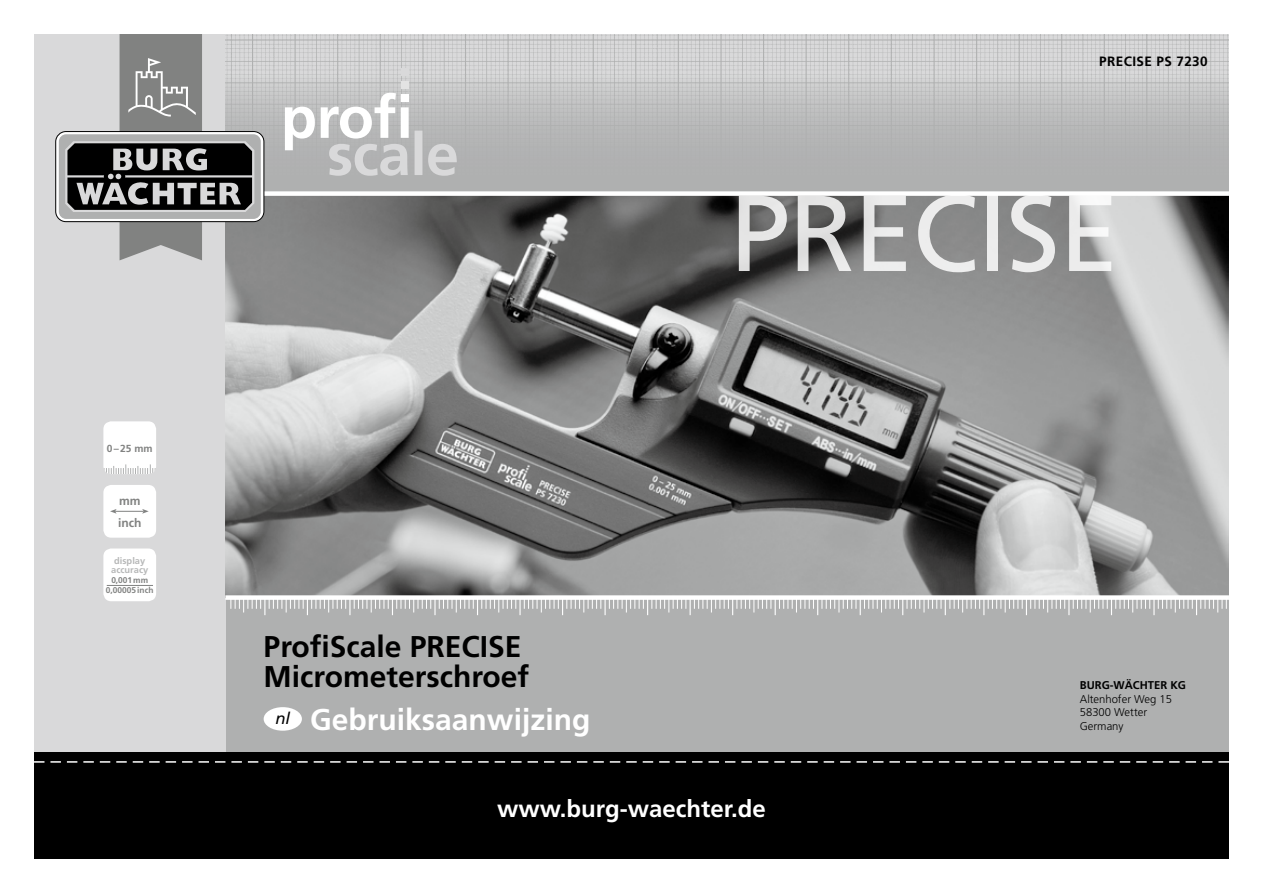
<style>
.page{position:relative;width:1263px;height:893px;background:#fff}
.page>*{position:absolute;margin:0;border:0;box-sizing:border-box;transform-origin:0 0}
.t1{font:107.85px "Frutiger";letter-spacing:-.01em;color:#fff}
.t2{font:700 30px/30px "Frutiger";color:#000}
.t3{font:700 30px "Frutiger";color:#fff}
.t4{font:700 24px "Frutiger";color:#fff}
.t5{font:700 13.5px "Frutiger";letter-spacing:.03em;color:#000}
.t6{font:700 12.15px/22.4px "Frutiger";color:#818281}
.t7{font:300 11.25px/13.5px "Frutiger";color:#000}
.t8{font:700 11.25px "Frutiger";color:#000}
.t9{font:700 10.2px "Frutiger";color:#818281}
.t10{font:700 9.3px/9.3px "Frutiger";color:#b7b8b8;text-align:center}
.t11{font:700 8.4px/10.1px "Frutiger";color:#818281;text-align:center}
</style>
<div class="page">
<div style="left:225px;top:597px;width:1004px;height:156px;background:#afb0b0"></div>
<div style="left:34px;top:34px;width:191px;height:825px;background:#d9d9da"></div>
<img style="left:254px;top:34px;width:975px;height:157px">
<div style="left:34px;top:753px;width:1195px;height:106px;background:#000"></div>
<svg style="left:225px;top:196px;width:1004px;height:399px;background:#878888"></svg>
<svg style="left:34px;top:761px;width:1195px;height:2px"></svg>
<svg style="left:231px;top:600px;width:996px;height:15px"></svg>
<div style="left:401px;top:81px;width:8px;height:8px;background:#e3e3e3"></div>
<div style="left:401px;top:68px;width:8px;height:8px;background:#d9d9da"></div>
<svg style="left:285px;top:93px;width:172px;height:83px"></svg>
<div style="left:225px;top:595px;width:1004px;height:5px;background:#fff"></div>
<div style="left:264px;top:707px;width:38px;height:24px;background:#fff;border-radius:50%"></div>
<div style="left:59px;top:134px;width:202px;height:85px;background:#afb0b0;border-radius:7px"></div>
<svg style="left:65px;top:34px;width:189px;height:226px"></svg>
<div style="left:103px;top:548px;width:53px;height:53px;background:#fff;border-radius:8px"></div>
<hr style="left:107px;top:585px;width:46px;height:1px;background:#818281">
<div style="left:103px;top:485px;width:53px;height:53px;background:#fff;border-radius:8px"></div>
<svg style="left:110px;top:509px;width:39px;height:5px"></svg>
<div style="left:103px;top:421px;width:53px;height:53px;background:#fff;border-radius:8px"></div>
<svg style="left:104px;top:464px;width:52px;height:10px"></svg>
<p class="t9" style="left:107px;top:442px;width:47px">0 – 25 mm</p>
<p class="t6" style="left:118px;top:489px;width:25px">mm inch</p>
<p class="t10" style="left:111px;top:556px;width:39px">display accuracy</p>
<p class="t11" style="left:106px;top:575px;width:49px">0,001 mm<br>0,00005 inch</p>
<p class="t5" style="left:1099px;top:53px;width:17px">Precise</p>
<p class="t5" style="left:1156px;top:53px;width:53px">PS 7230</p>
<p class="t2" style="left:264px;top:631px;width:267px">ProfiScale PRECISE<br>Micrometerschroef</p>
<p class="t3" style="left:275px;top:702px;width:316px"><sup>nl</sup> Gebruiksaanwijzing</p>
<h1 class="t1" style="left:730px;top:170px;width:391px">PRECISE</h1>
<p class="t8" style="left:1080px;top:679px;width:108px">BURG-WÄCHTER KG</p>
<p class="t7" style="left:1080px;top:692px;width:94px">Altenhofer Weg 15<br>58300 Wetter<br>Germany</p>
<p class="t4" style="left:497px;top:795px;width:270px">www.burg-waechter.de</p>
</div>
